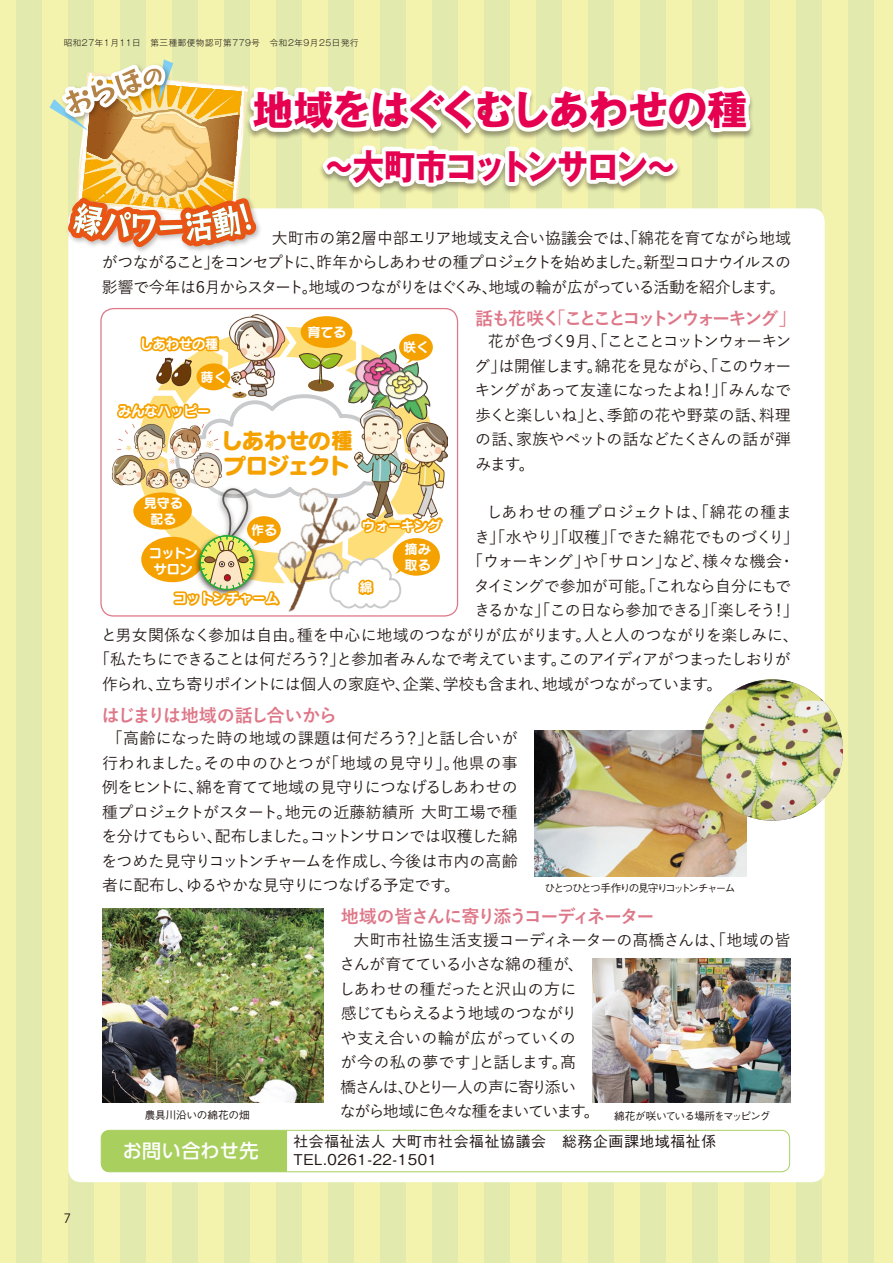
<style>
.page{position:relative;width:893px;height:1263px;background:#fff}
.page>*{position:absolute;margin:0;border:0;box-sizing:border-box;transform-origin:0 0}
.t1{font:700 40.35px "Gothic MB101 Pr 6 N";letter-spacing:-.05em;color:#e50050}
.t2{font:700 35.1px "Gothic MB101 Pr 6 N";letter-spacing:-.06em;color:#e50050;scale:.9 1}
.t3{font:22.35px/24.9px "Seurat Pro EB";letter-spacing:-.02em;color:#f5a200}
.t4{font:500 19.2px "UD Shin Go Pro";letter-spacing:.015em;color:#fff}
.t5{font:700 18px "Yu Go";letter-spacing:-.085em;color:#de7788}
.t6{font:700 18px "Yu Go";letter-spacing:-.175em;color:#de7788}
.t7{font:700 18px "Yu Go";letter-spacing:-.11em;color:#de7788}
.t8{font:500 15.9px/24.5px "Yu Go";letter-spacing:-.04em;color:#231916}
.t9{font:500 15.9px/24.5px "Yu Go";letter-spacing:-.06em;color:#231916}
.t10{font:500 15.9px "Yu Go";letter-spacing:.015em;color:#231916}
.t11{font:500 15.9px/24.5px "Yu Go";letter-spacing:-.08em;color:#231916}
.t12{font:500 15.9px/24.5px "Yu Go";letter-spacing:-.075em;color:#231916}
.t13{font:500 15.9px/24.5px "Yu Go";letter-spacing:-.085em;color:#231916}
.t14{font:500 15.9px "Yu Go";letter-spacing:.02em;color:#231916}
.t15{font:500 15.9px/24.5px "Yu Go";letter-spacing:-.015em;color:#231916}
.t16{font:500 15.9px "Yu Go";color:#231916}
.t17{font:500 15.9px/24.5px "Yu Go";letter-spacing:-.01em;color:#231916}
.t18{font:500 15.9px "Yu Go";letter-spacing:-.115em;color:#231916}
.t19{font:500 15.9px "Yu Go";letter-spacing:.005em;color:#231916}
.t20{font:500 15.9px "Yu Go";letter-spacing:.025em;color:#231916}
.t21{font:500 14.85px "Gothic BBB Pro";letter-spacing:.04em;color:#231916}
.t22{font:13.2px/15.8px "Seurat Pro B";color:#fff;text-align:center}
.t23{font:12.75px "Koz Go Pro";color:#231916}
.t24{font:500 10.65px "Gothic BBB Pr 6 N";letter-spacing:-.145em;color:#231916}
.t25{font:500 10.65px "Gothic BBB Pr 6 N";letter-spacing:-.08em;color:#231916}
.t26{font:500 10.65px "Gothic BBB Pr 6 N";letter-spacing:-.01em;color:#231916}
.t27{font:300 8.55px "Gothic MB101 Pr 6 N";letter-spacing:.07em;color:#231916}
</style>
<div class="page">
<div style="left:0;top:0;width:893px;height:1263px;background:linear-gradient(to right,#eaefad,#ebefad)"></div>
<div style="left:68px;top:208px;width:757px;height:974px;background:#fff;border-radius:13px"></div>
<svg style="left:50px;top:51px;width:704px;height:203px"></svg>
<img style="left:111px;top:461px;width:4px;height:22px">
<svg style="left:115px;top:309px;width:338px;height:306px"></svg>
<div style="left:100px;top:308px;width:358px;height:309px;border:1px solid #de7788;border-radius:13px"></div>
<img style="left:535px;top:730px;width:211px;height:146px">
<img style="left:593px;top:959px;width:198px;height:143px">
<img style="left:102px;top:909px;width:222px;height:193px">
<img style="left:702px;top:679px;width:141px;height:142px;border-radius:71px">
<div style="left:101px;top:1130px;width:689px;height:42px;border:1px solid #a9d05f;border-radius:9px"></div>
<div style="left:101px;top:1130px;width:186px;height:42px;background:#a9d05f"></div>
<p class="t27" style="left:64px;top:35px;width:296px">昭和27年1月11日　第三種郵便物認可第779号　令和2年9月25日発行</p>
<h1 class="t1" style="left:253px;top:76px;width:496px">地域をはぐくむしあわせの種</h1>
<h2 class="t2" style="left:323px;top:137px;width:394px">～大町市コットンサロン~</h2>
<p class="t8" style="left:361px;top:224px;width:431px">層中部エリア地域支え合い協議会では、「綿花を育てながら地域</p>
<p class="t12" style="left:102px;top:224px;width:691px;text-indent:170px">大町市の第<br>がつながることをコンセプトに昨年からしあわせの種プロジェクトを始めました新型コロナウイルスの</p>
<p class="t8" style="left:348px;top:224px;width:17px">２</p>
<p class="t11" style="left:204px;top:248px;width:583px">」<br>月からスタート地域のつながりをはぐくみ地域の輪が広がっている活動を紹介します。</p>
<p class="t8" style="left:482px;top:272px;width:17px">、</p>
<p class="t8" style="left:636px;top:248px;width:17px">。</p>
<p class="t8" style="left:309px;top:248px;width:17px">、</p>
<p class="t8" style="left:102px;top:272px;width:96px">影響で今年は</p>
<p class="t8" style="left:192px;top:272px;width:17px">６</p>
<p class="t8" style="left:302px;top:272px;width:17px">。</p>
<p class="t22" style="left:140px;top:335px;width:80px">しあわせの種</p>
<p class="t22" style="left:201px;top:368px;width:28px">蒔く</p>
<p class="t22" style="left:307px;top:323px;width:40px">育てる</p>
<p class="t22" style="left:403px;top:339px;width:28px">咲く</p>
<p class="t6" style="left:548px;top:308px;width:251px">「ことことコットンウォーキング「</p>
<p class="t7" style="left:475px;top:308px;width:86px">話も花咲く</p>
<p class="t18" style="left:576px;top:327px;width:217px">月、「ことことコットンウォーキン</p>
<p class="t8" style="left:498px;top:327px;width:294px;text-indent:-11px">花が色づく<br>は開催します綿花を見ながら、「このウォー</p>
<p class="t8" style="left:563px;top:327px;width:17px">９</p>
<p class="t8" style="left:474px;top:352px;width:34px">グ」</p>
<p class="t8" style="left:587px;top:352px;width:17px">。</p>
<p class="t8" style="left:699px;top:376px;width:93px">！」「みんなで</p>
<p class="t9" style="left:474px;top:376px;width:230px">キングがあって友達になったよね</p>
<p class="t22" style="left:118px;top:402px;width:93px">みんなハッピー</p>
<p class="t16" style="left:475px;top:400px;width:293px">歩くと楽しいねと」 季節の花や野菜の話、</p>
<p class="t8" style="left:759px;top:401px;width:33px">料理</p>
<p class="t17" style="left:516px;top:401px;width:276px;text-indent:83px">、<br>家族やペットの話などたくさんの話が弾</p>
<h3 class="t3" style="left:220px;top:427px;width:134px">しあわせの種プロジェクト</h3>
<p class="t8" style="left:475px;top:425px;width:61px">の話、みます。</p>
<p class="t10" style="left:486px;top:498px;width:307px">しあわせの種プロジェクトは、「綿花の種ま</p>
<p class="t8" style="left:474px;top:523px;width:326px">き」「水やり」「収穫」「できた綿花でものづくり「</p>
<p class="t8" style="left:779px;top:547px;width:17px">・</p>
<p class="t22" style="left:144px;top:495px;width:40px">見守る配る</p>
<p class="t22" style="left:149px;top:544px;width:50px">コットンサロン</p>
<p class="t22" style="left:362px;top:517px;width:80px">ウォーキング</p>
<p class="t22" style="left:251px;top:521px;width:28px">作る</p>
<p class="t22" style="left:405px;top:540px;width:28px;text-align:left">摘み取る</p>
<p class="t9" style="left:474px;top:547px;width:326px;text-indent:-7px">「ウォーキング 「や」 サロン」<br>タイミングで参加が可能。「これなら自分にもできるかな」「この日なら参加できる」「楽しそう「</p>
<p class="t8" style="left:702px;top:547px;width:81px">様々な機会</p>
<p class="t8" style="left:663px;top:547px;width:48px">など、</p>
<p class="t22" style="left:359px;top:579px;width:15px">綿</p>
<p class="t22" style="left:174px;top:589px;width:107px">コットンチャーム</p>
<p class="t15" style="left:297px;top:596px;width:503px;text-indent:474px">!種を中心に地域のつながりが広がります人と人のつながりを楽しみに、</p>
<p class="t10" style="left:101px;top:620px;width:205px">と男女関係なく参加は自由。</p>
<p class="t8" style="left:575px;top:621px;width:17px">。</p>
<p class="t9" style="left:337px;top:645px;width:456px">と参加者みんなで考えていますこのアイディアがつまったしおりが</p>
<p class="t8" style="left:94px;top:645px;width:228px">「私たちにできることは何だろう</p>
<p class="t8" style="left:316px;top:645px;width:31px">？」</p>
<p class="t8" style="left:551px;top:645px;width:17px">。</p>
<p class="t8" style="left:443px;top:669px;width:108px">学校も含まれ、</p>
<p class="t8" style="left:156px;top:669px;width:296px">立ち寄りポイントには個人の家庭や企業、</p>
<p class="t8" style="left:395px;top:669px;width:17px">、</p>
<p class="t8" style="left:102px;top:669px;width:63px">作られ、</p>
<p class="t5" style="left:102px;top:705px;width:237px">はじまりは地域の話し合いから</p>
<p class="t8" style="left:542px;top:669px;width:182px">地域がつながっています。</p>
<p class="t14" style="left:107px;top:724px;width:303px">「高齢になった時の地域の課題は何だろう</p>
<p class="t8" style="left:425px;top:724px;width:94px">と話し合いが</p>
<p class="t8" style="left:404px;top:724px;width:31px">？」</p>
<p class="t8" style="left:323px;top:749px;width:138px">「地域の見守り」。</p>
<p class="t8" style="left:452px;top:749px;width:67px">他県の事</p>
<p class="t20" style="left:204px;top:748px;width:129px">その中のひとつが</p>
<p class="t8" style="left:196px;top:749px;width:323px;text-indent:-94px">行われました。<br>綿を育てて地域の見守りにつなげるしあわせの</p>
<p class="t8" style="left:102px;top:773px;width:417px">例をヒントに、<br>種プロジェクトがスタート地元の近藤紡績所大町工場で種</p>
<p class="t13" style="left:215px;top:798px;width:304px;text-indent:62px">。<br>配布しましたコットンサロンでは収穫した綿</p>
<p class="t8" style="left:101px;top:822px;width:418px">を分けてもらい、<br>をつめた見守りコットンチャームを作成し今後は市内の高齢</p>
<p class="t8" style="left:102px;top:846px;width:360px;text-indent:279px">、<br>者に配布しゆるやかな見守りにつなげる予定です。</p>
<p class="t8" style="left:178px;top:871px;width:17px">、</p>
<p class="t5" style="left:341px;top:906px;width:315px">地域の皆さんに寄り添うコーディネーター</p>
<p class="t10" style="left:353px;top:925px;width:439px">大町市社協生活支援コーディネーターの髙橋さんは、「地域の皆</p>
<p class="t8" style="left:340px;top:950px;width:246px">さんが育てている小さな綿の種が、</p>
<p class="t14" style="left:339px;top:974px;width:239px">しあわせの種だったと沢山の方に</p>
<p class="t13" style="left:341px;top:999px;width:238px">感じてもらえるよう地域のつながり</p>
<p class="t19" style="left:341px;top:1023px;width:237px">や支え合いの輪が広がっていくの</p>
<p class="t8" style="left:479px;top:1048px;width:99px">と話します髙。</p>
<p class="t8" style="left:302px;top:822px;width:17px">。</p>
<p class="t24" style="left:545px;top:880px;width:192px">ひとつひとつ手作りの見守りコットンチャーム</p>
<p class="t8" style="left:341px;top:1048px;width:237px">が今の私の夢です」<br>橋さんはひとり一人の声に寄り添い</p>
<p class="t11" style="left:340px;top:1072px;width:261px;text-indent:58px">、<br>ながら地域に色々な種をまいています。</p>
<p class="t26" style="left:145px;top:1107px;width:106px">農具川沿いの綿花の畑</p>
<p class="t25" style="left:614px;top:1107px;width:158px">綿花が咲いている場所をマッピング</p>
<p class="t23" style="left:64px;top:1210px;width:9px">7</p>
<p class="t4" style="left:123px;top:1135px;width:137px">お問い合わせ先</p>
<p class="t21" style="left:293px;top:1129px;width:424px">社会福祉法人大町市社会福祉協議会　総務企画課地域福祉係</p>
<p class="t21" style="left:293px;top:1147px;width:145px">TEL.0261-22-1501</p>
</div>
